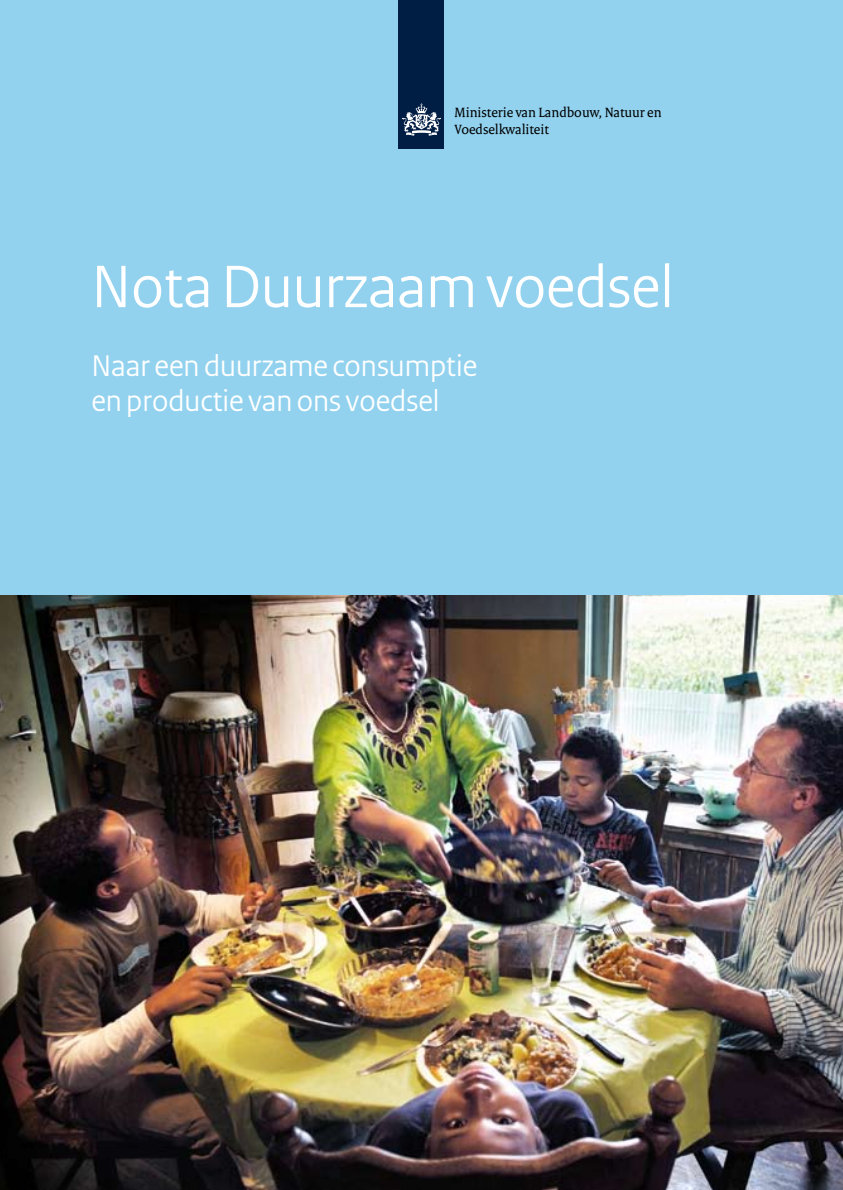
<style>
.page{position:relative;width:843px;height:1190px;background:#fff}
.page>*{position:absolute;margin:0;border:0;box-sizing:border-box;transform-origin:0 0}
.t1{font:63px "Rijksoverheid Sans";color:#fff}
.t2{font:31.5px/34.6px "Rijksoverheid Sans";color:#fff}
.t3{font:14.35px/16.6px "Rijksoverheid Serif";color:#000}
</style>
<div class="page">
<div style="left:0;top:0;width:842px;height:1190px;background:#92d2ef"></div>
<img style="left:0;top:595px;width:842px;height:595px">
<div style="left:399px;top:0;width:45px;height:149px;background:#001d43"></div>
<svg style="left:402px;top:103px;width:39px;height:33px"></svg>
<p class="t3" style="left:454px;top:104px;width:209px">Ministerie van Landbouw, Natuur en<br>Voedselkwaliteit</p>
<h1 class="t1" style="left:91px;top:250px;width:583px">Nota Duurzaam voedsel</h1>
<p class="t2" style="left:91px;top:349px;width:387px">Naar een duurzame consumptie en productie van ons voedsel</p>
</div>
